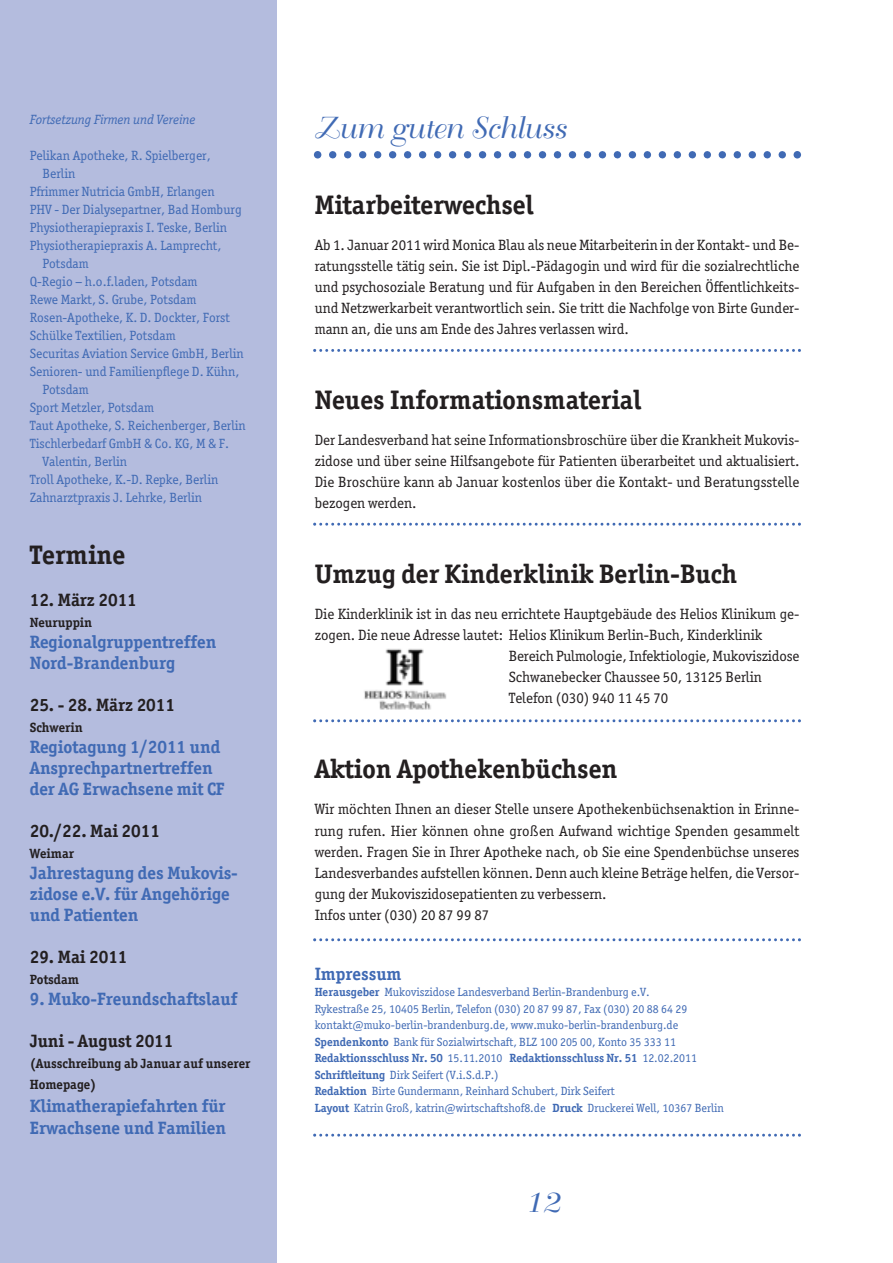
<style>
.page{position:relative;width:893px;height:1263px;background:#fff}
.page>*{position:absolute;margin:0;border:0;box-sizing:border-box;transform-origin:0 0}
.t1{font:30px "Bellevue";color:#406ab4}
.t2{font:30px "Bellevue";color:#406ab4;scale:1.08 1}
.t3{font:700 27px "Officina Serif";color:#231f20}
.t4{font:700 18px/21px "Officina Serif";color:#406ab4}
.t5{font:700 18px "Officina Serif";color:#231f20}
.t6{font:15px/21px "Officina Serif";color:#231f20;text-align:justify}
.t7{font:13.5px "Officina Serif";color:#406ab4}
.t8{font:700 13.5px/21px "Officina Serif";color:#231f20}
.t9{font:italic 13.5px "Officina Serif";color:#406ab4}
.t10{font:12px/16.5px "Officina Serif";color:#406ab4}
.s1{font-weight:700}
</style>
<div class="page">
<div style="left:0;top:0;width:276px;height:1263px;background:#b4bcde"></div>
<svg style="left:314px;top:151px;width:487px;height:8px"></svg>
<svg style="left:313px;top:1134px;width:488px;height:3px"></svg>
<svg style="left:313px;top:938px;width:488px;height:3px"></svg>
<svg style="left:313px;top:719px;width:488px;height:3px"></svg>
<svg style="left:313px;top:523px;width:488px;height:3px"></svg>
<svg style="left:313px;top:349px;width:488px;height:3px"></svg>
<img style="left:364px;top:648px;width:83px;height:62px">
<p class="t9" style="left:30px;top:112px;width:167px">Fortsetzung Firmen und Vereine</p>
<p class="t7" style="left:30px;top:148px;width:182px">Pelikan Apotheke, R. Spielberger,</p>
<p class="t7" style="left:43px;top:166px;width:34px">Berlin</p>
<p class="t7" style="left:30px;top:184px;width:186px">Pfrimmer Nutricia GmbH, Erlangen</p>
<p class="t7" style="left:30px;top:202px;width:213px">PHV - Der Dialysepartner, Bad Homburg</p>
<p class="t7" style="left:30px;top:220px;width:199px">Physiotherapiepraxis I. Teske, Berlin</p>
<p class="t7" style="left:30px;top:238px;width:193px">Physiotherapiepraxis A. Lamprecht,</p>
<p class="t7" style="left:43px;top:256px;width:48px">Potsdam</p>
<p class="t7" style="left:30px;top:274px;width:169px">Q-Regio – h.o.f.laden, Potsdam</p>
<p class="t7" style="left:30px;top:292px;width:168px">Rewe Markt, S. Grube, Potsdam</p>
<p class="t7" style="left:30px;top:310px;width:202px">Rosen-Apotheke, K. D. Dockter, Forst</p>
<p class="t7" style="left:30px;top:328px;width:147px">Schülke Textilien, Potsdam</p>
<p class="t7" style="left:30px;top:346px;width:216px">Securitas Aviation Service GmbH, Berlin</p>
<p class="t7" style="left:30px;top:364px;width:211px">Senioren- und Familienpflege D. Kühn,</p>
<p class="t7" style="left:43px;top:382px;width:48px">Potsdam</p>
<p class="t7" style="left:30px;top:400px;width:126px">Sport Metzler, Potsdam</p>
<p class="t7" style="left:30px;top:418px;width:218px">Taut Apotheke, S. Reichenberger, Berlin</p>
<p class="t7" style="left:30px;top:436px;width:201px">Tischlerbedarf GmbH &amp; Co. KG, M &amp; F.</p>
<p class="t7" style="left:43px;top:454px;width:86px">Valentin, Berlin</p>
<p class="t7" style="left:30px;top:472px;width:190px">Troll Apotheke, K.-D. Repke, Berlin</p>
<p class="t7" style="left:30px;top:490px;width:174px">Zahnarztpraxis J. Lehrke, Berlin</p>
<h2 class="t3" style="left:30px;top:539px;width:97px">Termine</h2>
<p class="t5" style="left:30px;top:590px;width:109px">12. März 2011</p>
<p class="t8" style="left:30px;top:612px;width:64px">Neuruppin</p>
<p class="t4" style="left:30px;top:632px;width:188px">Regionalgruppentreffen<br>Nord-Brandenburg</p>
<p class="t5" style="left:30px;top:695px;width:147px">25. - 28. März 2011</p>
<p class="t8" style="left:30px;top:717px;width:54px">Schwerin</p>
<p class="t4" style="left:30px;top:737px;width:196px">Regiotagung 1/2011 und<br>Ansprechpartnertreffen der AG Erwachsene mit CF</p>
<p class="t5" style="left:30px;top:821px;width:132px">20./22. Mai 2011</p>
<p class="t8" style="left:30px;top:843px;width:46px">Weimar</p>
<p class="t4" style="left:30px;top:863px;width:210px">Jahrestagung des Mukovis&shy;zidose e.V. für Angehörige und Patienten</p>
<p class="t5" style="left:30px;top:947px;width:99px">29. Mai 2011</p>
<p class="t8" style="left:30px;top:969px;width:51px">Potsdam</p>
<p class="t4" style="left:30px;top:989px;width:209px">9. Muko-Freundschaftslauf</p>
<p class="t5" style="left:30px;top:1031px;width:145px">Juni - August 2011</p>
<p class="t8" style="left:30px;top:1053px;width:222px">(Ausschreibung ab Januar auf unserer<br>Homepage)</p>
<p class="t4" style="left:30px;top:1094px;width:198px;line-height:22.5px">Klimatherapiefahrten für<br>Erwachsene und Familien</p>
<h1 class="t1" style="left:313px;top:113px;width:254px">Zum guten Schluss</h1>
<h2 class="t3" style="left:315px;top:189px;width:221px">Mitarbeiterwechsel</h2>
<p class="t6" style="left:315px;top:235px;width:486px">Ab 1. Januar 2011 wird Monica Blau als neue Mitarbeiterin in der Kontakt- und Be&shy;ratungsstelle tätig sein. Sie ist Dipl.-Pädagogin und wird für die sozialrechtliche und psychosoziale Beratung und für Aufgaben in den Bereichen Öffentlichkeits&shy;und Netzwerkarbeit verantwortlich sein. Sie tritt die Nachfolge von Birte Gunder&shy;mann an, die uns am Ende des Jahres verlassen wird.</p>
<h2 class="t3" style="left:315px;top:384px;width:328px">Neues Informationsmaterial</h2>
<p class="t6" style="left:315px;top:430px;width:486px">Der Landesverband hat seine Informationsbroschüre über die Krankheit Mukovis&shy;zidose und über seine Hilfsangebote für Patienten überarbeitet und aktualisiert.<br>Die Broschüre kann ab Januar kostenlos über die Kontakt- und Beratungsstelle bezogen werden.</p>
<h2 class="t3" style="left:315px;top:558px;width:424px">Umzug der Kinderklinik Berlin-Buch</h2>
<p class="t6" style="left:315px;top:604px;width:486px">Die Kinderklinik ist in das neu errichtete Hauptgebäude des Helios Klinikum ge-</p>
<p class="t6" style="left:315px;top:625px;width:449px">zogen. Die neue Adresse lautet: Helios Klinikum Berlin-Buch, Kinderklinik</p>
<p class="t6" style="left:509px;top:646px;width:292px">Bereich Pulmologie, Infektiologie, Mukoviszidose</p>
<p class="t6" style="left:509px;top:667px;width:255px">Schwanebecker Chaussee 50, 13125 Berlin</p>
<p class="t6" style="left:509px;top:688px;width:161px">Telefon (030) 940 11 45 70</p>
<h2 class="t3" style="left:315px;top:753px;width:304px">Aktion Apothekenbüchsen</h2>
<p class="t6" style="left:315px;top:799px;width:486px;text-align:left">Wir möchten Ihnen an dieser Stelle unsere Apothekenbüchsenaktion in Erinne&shy;rung rufen. Hier können ohne großen Aufwand wichtige Spenden gesammelt werden. Fragen Sie in Ihrer Apotheke nach, ob Sie eine Spendenbüchse unseres Landesverbandes aufstellen können. Denn auch kleine Beträge helfen, die Versor&shy;gung der Mukoviszidosepatienten zu verbessern.<br>Infos unter (030) 20 87 99 87</p>
<p class="t4" style="left:315px;top:963px;width:88px">Impressum</p>
<p class="t10" style="left:315px;top:984px;width:411px"><span class="s1">Herausgeber</span> Mukoviszidose Landesverband Berlin-Brandenburg e.V.<br>Rykestraße 25, 10405 Berlin, Telefon (030) 20 87 99 87, Fax (030) 20 88 64 29 kontakt@muko-berlin-brandenburg.de, www.muko-berlin-brandenburg.de <span class="s1">Spendenkonto</span> Bank für Sozialwirtschaft, BLZ 100 205 00, Konto 35 333 11<br><span class="s1">Redaktionsschluss Nr. 50</span> 15.11.2010 <span class="s1">Redaktionsschluss Nr. 51</span> 12.02.2011<br><span class="s1">Schriftleitung</span> Dirk Seifert (V.i.S.d.P.)<br><span class="s1">Redaktion</span> Birte Gundermann, Reinhard Schubert, Dirk Seifert<br><span class="s1">Layout</span> Katrin Groß, katrin@wirtschaftshof8.de <span class="s1">Druck</span> Druckerei Well, 10367 Berlin</p>
<h1 class="t2" style="left:523px;top:1187px;width:34px">12</h1>
</div>
